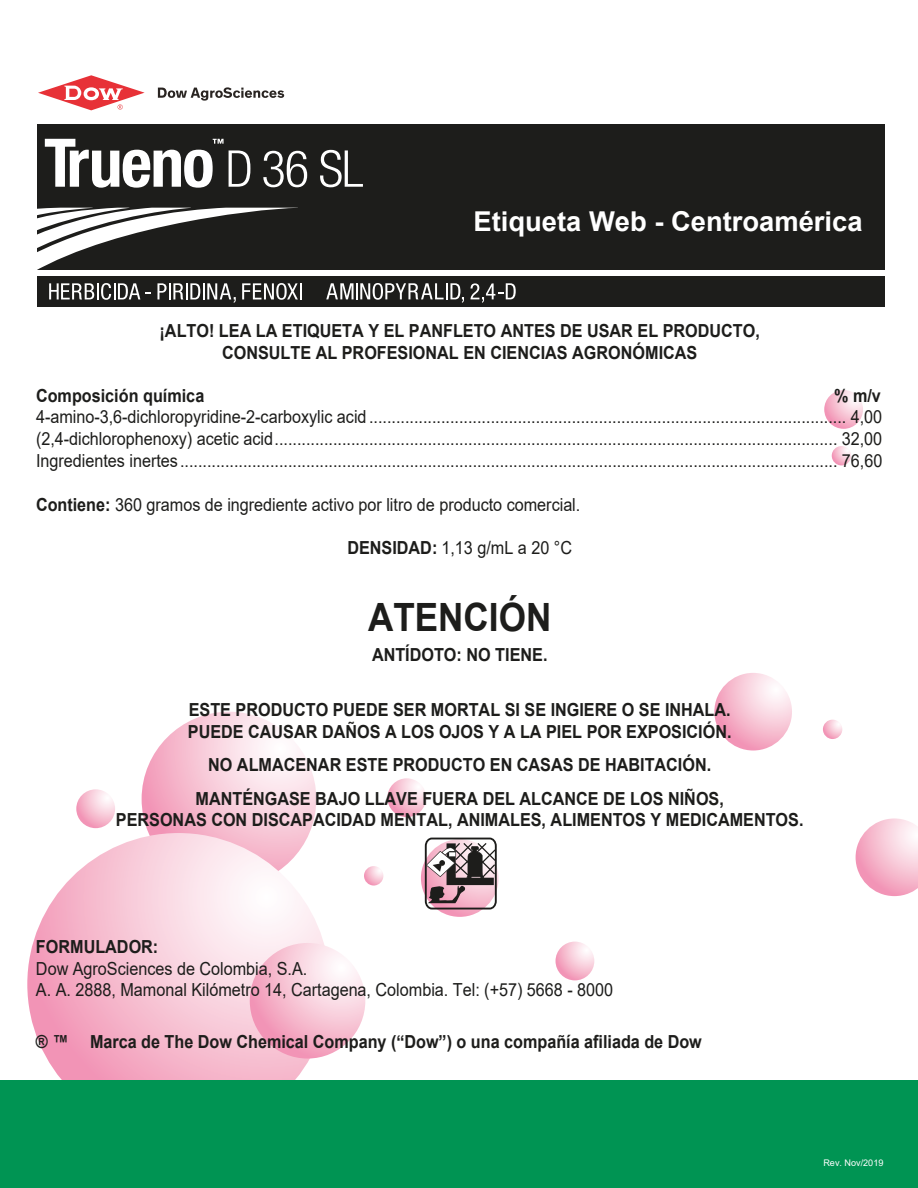
<style>
.page{position:relative;width:918px;height:1188px;background:#fff}
.page>*{position:absolute;margin:0;border:0;box-sizing:border-box;transform-origin:0 0}
.t1{font:700 39px "Arial";color:#1d1d1b;scale:.9 1}
.t2{font:700 27.3px "Arial";color:#fff}
.t3{font:18px/21.6px "Arial";color:#1d1d1b;text-align:justify;scale:.9 1}
.t4{font:700 18px/21.6px "Arial";color:#1d1d1b;text-align:center;scale:.9 1}
.t5{font:9.15px "Arial";color:#fff}
.s1{font-weight:700}
</style>
<div class="page">
<svg style="left:142px;top:712px;width:174px;height:174px;background:#f8cbda"></svg>
<svg style="left:27px;top:833px;width:303px;height:302px;background:#f6c6d6"></svg>
<svg style="left:250px;top:943px;width:115px;height:116px;background:#f7c3d4"></svg>
<svg style="left:421px;top:839px;width:78px;height:78px"></svg>
<svg style="left:714px;top:673px;width:78px;height:78px;background:#f7c4d5"></svg>
<svg style="left:856px;top:818px;width:62px;height:78px"></svg>
<svg style="left:387px;top:778px;width:39px;height:39px"></svg>
<svg style="left:556px;top:942px;width:38px;height:38px"></svg>
<svg style="left:76px;top:789px;width:39px;height:39px"></svg>
<svg style="left:824px;top:390px;width:39px;height:39px"></svg>
<svg style="left:832px;top:446px;width:19px;height:19px"></svg>
<svg style="left:823px;top:720px;width:19px;height:19px"></svg>
<svg style="left:364px;top:866px;width:19px;height:20px"></svg>
<div style="left:0;top:1081px;width:918px;height:107px;background:#009453"></div>
<svg style="left:425px;top:838px;width:72px;height:72px;background:#a18a91"></svg>
<div style="left:37px;top:124px;width:847px;height:183px;background:#1d1d1b"></div>
<div style="left:36px;top:270px;width:852px;height:5px;background:#fff"></div>
<svg style="left:158px;top:87px;width:126px;height:14px"></svg>
<svg style="left:38px;top:75px;width:107px;height:35px"></svg>
<svg style="left:37px;top:208px;width:265px;height:95px"></svg>
<svg style="left:326px;top:283px;width:138px;height:20px"></svg>
<svg style="left:471px;top:283px;width:45px;height:20px"></svg>
<svg style="left:45px;top:139px;width:205px;height:49px"></svg>
<svg style="left:263px;top:151px;width:44px;height:36px"></svg>
<svg style="left:320px;top:150px;width:43px;height:37px"></svg>
<h2 class="t2" style="left:474px;top:202px;width:391px">Etiqueta Web - Centroamérica</h2>
<p class="t4" style="left:160px;top:320px;width:669px">¡ALTO! LEA LA ETIQUETA Y EL PANFLETO ANTES DE USAR EL PRODUCTO,<br>CONSULTE AL PROFESIONAL EN CIENCIAS AGRONÓMICAS</p>
<p class="t4" style="left:36px;top:385px;width:189px">Composición química</p>
<p class="t4" style="left:834px;top:385px;width:54px">% m/v</p>
<p class="t3" style="left:36px;top:406px;width:942px">4-amino-3,6-dichloropyridine-2-carboxylic acid .......................................................................................................... 4,00 (2,4-dichlorophenoxy) acetic acid............................................................................................................................. 32,00<br>Ingredientes inertes.................................................................................................................................................. 76,60</p>
<p class="t3" style="left:36px;top:493px;width:606px"><span class="s1">Contiene:</span> 360 gramos de ingrediente activo por litro de producto comercial.</p>
<p class="t3" style="left:347px;top:537px;width:251px"><span class="s1">DENSIDAD:</span> 1,13 g/mL a 20 °C</p>
<h1 class="t1" style="left:368px;top:590px;width:205px">ATENCIÓN</h1>
<p class="t4" style="left:372px;top:644px;width:197px">ANTÍDOTO: NO TIENE.</p>
<p class="t4" style="left:188px;top:699px;width:606px;text-align:left">ESTE PRODUCTO PUEDE SER MORTAL SI SE INGIERE O SE INHALA.<br>PUEDE CAUSAR DAÑOS A LOS OJOS Y A LA PIEL POR EXPOSICIÓN.</p>
<p class="t4" style="left:196px;top:748px;width:589px;line-height:33.6px">NO ALMACENAR ESTE PRODUCTO EN CASAS DE HABITACIÓN.<br>MANTÉNGASE BAJO LLAVE FUERA DEL ALCANCE DE LOS NIÑOS,</p>
<p class="t4" style="left:116px;top:809px;width:766px">PERSONAS CON DISCAPACIDAD MENTAL, ANIMALES, ALIMENTOS Y MEDICAMENTOS.</p>
<p class="t4" style="left:36px;top:936px;width:137px">FORMULADOR:</p>
<p class="t3" style="left:36px;top:958px;width:643px">Dow AgroSciences de Colombia, S.A.<br>A. A. 2888, Mamonal Kilómetro 14, Cartagena, Colombia. Tel: (+57) 5668 - 8000</p>
<p class="t4" style="left:36px;top:1031px;width:741px">® ™ Marca de The Dow Chemical Company (“Dow”) o una compañía afiliada de Dow</p>
<p class="t5" style="left:823px;top:1156px;width:62px">Rev. Nov/2019</p>
</div>
